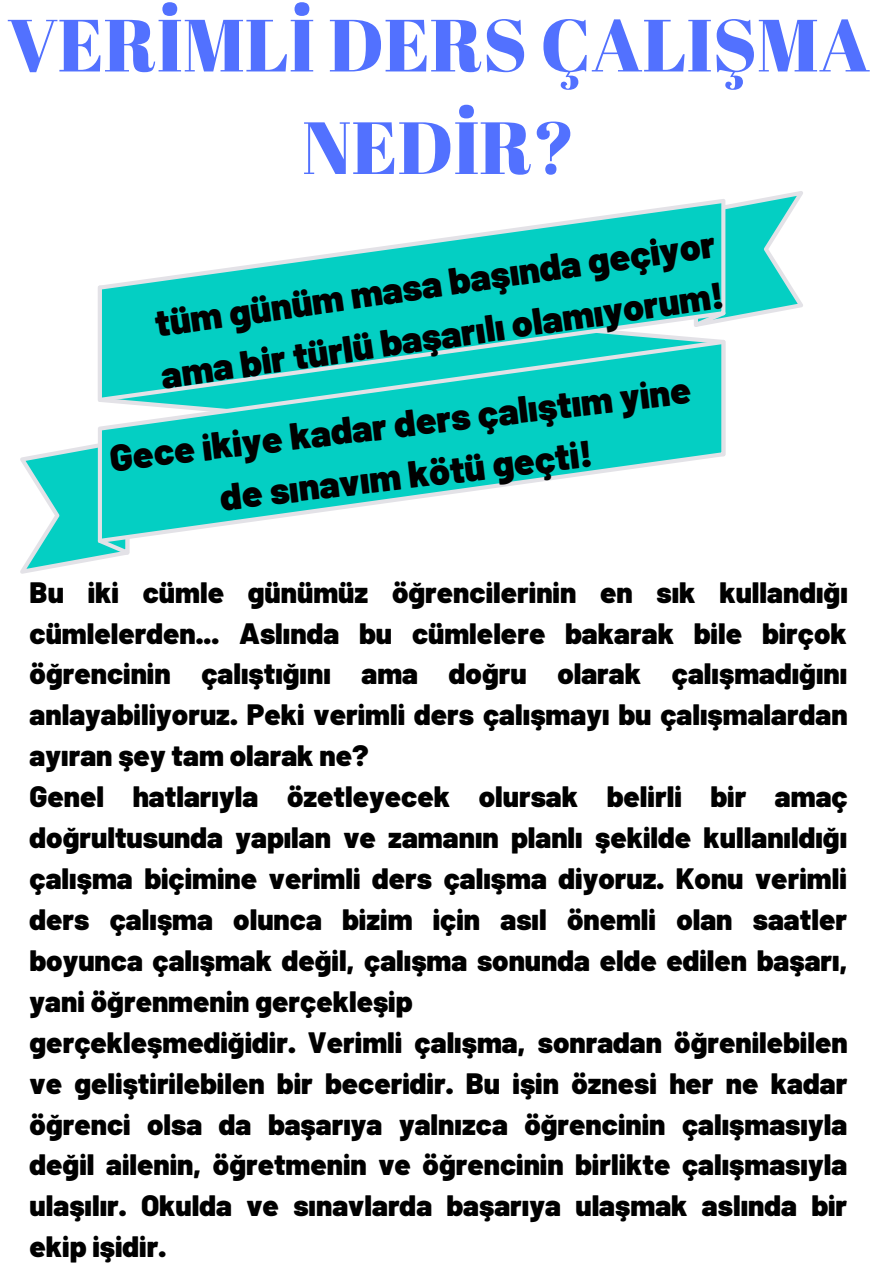
<style>
.page{position:relative;width:894px;height:1264px;background:#fff}
.page>*{position:absolute;margin:0;border:0;box-sizing:border-box;transform-origin:0 0}
.t1{font:73.8px/102.4px "Abril Fatface";color:#5271ff;text-align:center}
.t2{font:900 37.5px/51.9px "Barlow";color:#000}
.t3{font:900 29.4px/41px "Barlow";color:#000;text-align:justify}
</style>
<div class="page">
<svg style="left:725px;top:191px;width:78px;height:131px"></svg>
<svg style="left:98px;top:199px;width:627px;height:141px;fill:#04cfc3"></svg>
<svg style="left:20px;top:443px;width:110px;height:130px"></svg>
<svg style="left:98px;top:340px;width:627px;height:203px;fill:#04cfc3"></svg>
<p class="t1" style="left:7px;top:-8px;width:864px">VERİMLİ DERS ÇALIŞMA<br>NEDİR?</p>
<p class="t2" style="left:150px;top:296px;width:569px;rotate:-8deg">tüm günüm masa başında geçi̇yor ama bi̇r türlü başarılı olamıyorum!</p>
<p class="t2" style="left:107px;top:432px;width:586px;text-align:center;rotate:-7deg">Gece ikiye kadar ders çalıştım yine de sınavım kötü geçti!</p>
<p class="t3" style="left:30px;top:570px;width:819px">Bu iki cümle günümüz öğrencilerinin en sık kullandığı cümlelerden... Aslında bu cümlelere bakarak bile birçok öğrencinin çalıştığını ama doğru olarak çalışmadığını anlayabiliyoruz. Peki verimli ders çalışmayı bu çalışmalardan ayıran şey tam olarak ne?</p>
<p class="t3" style="left:30px;top:775px;width:819px">Genel hatlarıyla özetleyecek olursak belirli bir amaç doğrultusunda yapılan ve zamanın planlı şekilde kullanıldığı çalışma biçimine verimli ders çalışma diyoruz. Konu verimli ders çalışma olunca bizim için asıl önemli olan saatler boyunca çalışmak değil, çalışma sonunda elde edilen başarı, yani öğrenmenin gerçekleşip</p>
<p class="t3" style="left:30px;top:1020px;width:819px">gerçekleşmediğidir. Verimli çalışma, sonradan öğrenilebilen ve geliştirilebilen bir beceridir. Bu işin öznesi her ne kadar öğrenci olsa da başarıya yalnızca öğrencinin çalışmasıyla değil ailenin, öğretmenin ve öğrencinin birlikte çalışmasıyla ulaşılır. Okulda ve sınavlarda başarıya ulaşmak aslında bir ekip işidir.</p>
</div>
